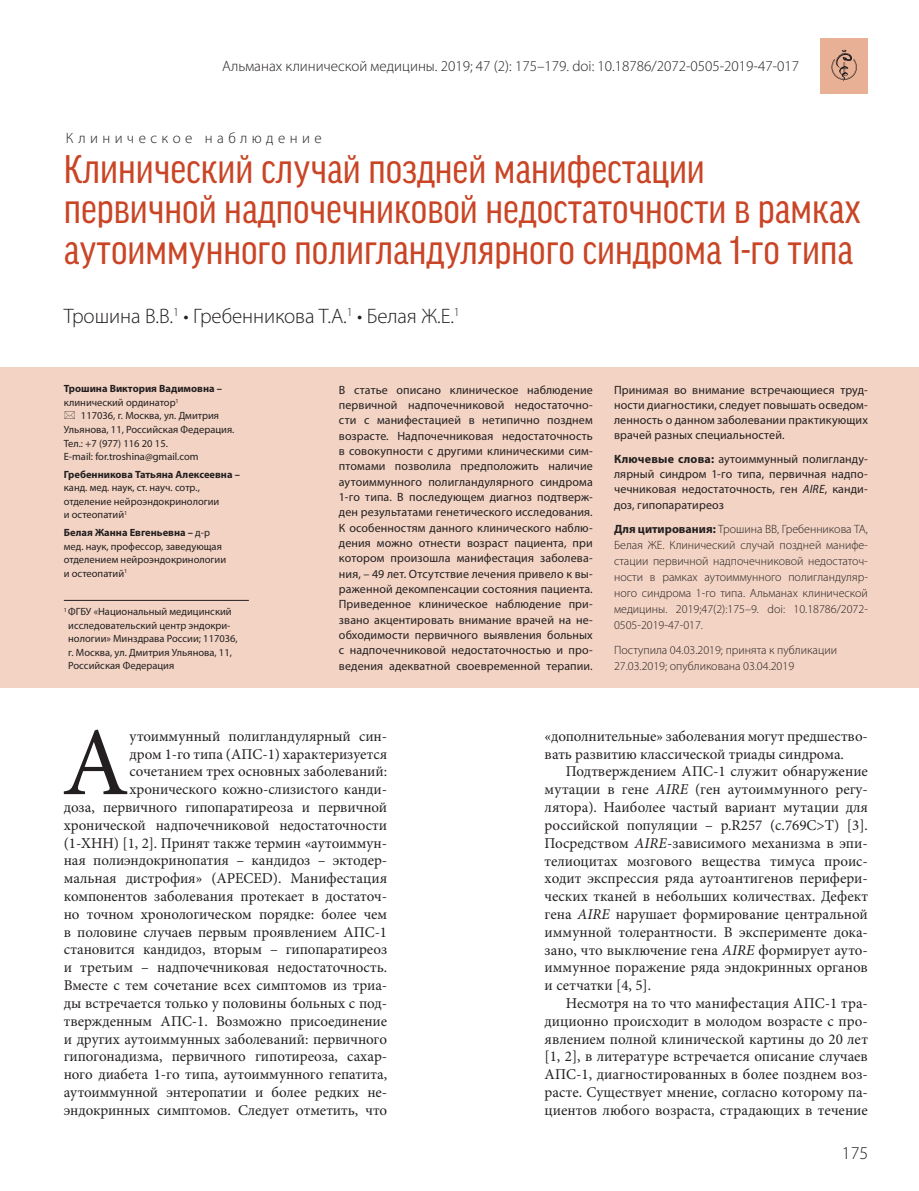
<style>
.page{position:relative;width:919px;height:1191px;background:#fff}
.page>*{position:absolute;margin:0;border:0;box-sizing:border-box;transform-origin:0 0}
.t1{font:97.2px "Minion Pro";color:#231f20}
.t2{font:condensed 42.75px/40.5px "Good Headline Pro";color:#c94525}
.t3{font:300 21px "Myriad Pro";letter-spacing:-.005em;color:#231f20}
.t4{font:300 18px "Myriad Pro";color:#231f20}
.t5{font:15px/17.9px "Minion Pro";letter-spacing:-.005em;color:#231f20;text-align:justify}
.t6{font:300 15px "Myriad Pro";color:#231f20}
.t7{font:300 15px "Myriad Pro";letter-spacing:.295em;color:#231f20}
.t8{font:12px/15.3px "Myriad Pro";letter-spacing:.01em;color:#231f20;text-align:justify}
.t9{font:300 12px/15.9px "Myriad Pro";color:#231f20;text-align:justify}
.t10{font:10.5px/13.5px "Myriad Pro";color:#231f20}
.t11{font:700 10.5px/13.5px "Myriad Pro";color:#231f20}
.s1{font-weight:400}
.s2{font-weight:700}
.s3{font-style:italic}
</style>
<div class="page">
<div style="left:0;top:367px;width:918px;height:320px;background:#f3d4c4"></div>
<hr style="left:64px;top:600px;width:185px;height:1px;background:#231f20">
<div style="left:820px;top:38px;width:47px;height:55px;background:#e8b095"></div>
<svg style="left:831px;top:50px;width:25px;height:32px"></svg>
<p class="t6" style="left:222px;top:57px;width:578px">Альманах клинической медицины. 2019; 47 (2): 175–179. doi: 10.18786/2072-0505-2019-47-017</p>
<p class="t7" style="left:66px;top:129px;width:257px">Клиническое наблюдение</p>
<h2 class="t2" style="left:64px;top:148px;width:798px">Клинический случай поздней манифестации первичной надпочечниковой недостаточности в рамках аутоиммунного полигландулярного синдрома 1-го типа</h2>
<h3 class="t3" style="left:64px;top:303px;width:397px">Трошина В.В.<sup>1</sup> • Гребенникова Т.А.<sup>1</sup> • Белая Ж.Е.<sup>1</sup></h3>
<p class="t11" style="left:64px;top:382px;width:160px">Трошина Виктория Вадимовна – <span class="s1">клинический ординатор</span><sup>1</sup></p>
<p class="t10" style="left:64px;top:409px;width:172px;text-indent:17px">117036, г. Москва, ул. Дмитрия<br>Ульянова, 11, Российская Федерация.<br>Тел.: +7 (977) 116 20 15.<br>E-mail: for.troshina@gmail.com</p>
<p class="t11" style="left:64px;top:467px;width:178px">Гребенникова Татьяна Алексеевна –</p>
<p class="t10" style="left:64px;top:481px;width:157px">канд. мед. наук, ст. науч. сотр., отделение нейроэндокринологии и остеопатий<sup>1</sup></p>
<p class="t10" style="left:64px;top:525px;width:164px"><span class="s2">Белая Жанна Евгеньевна –</span> д-р мед. наук, профессор, заведующая отделением нейроэндокринологии и остеопатий<sup>1</sup></p>
<p class="t10" style="left:68px;top:605px;width:171px;text-indent:-4px"><sup>1</sup> ФГБУ «Национальный медицинский исследовательский центр эндокри&shy;нологии» Минздрава России; 117036, г. Москва, ул. Дмитрия Ульянова, 11, Российская Федерация</p>
<p class="t8" style="left:339px;top:382px;width:255px">В статье описано клиническое наблюдение первичной надпочечниковой недостаточно&shy;сти с манифестацией в нетипично позднем возрасте. Надпочечниковая недостаточность в совокупности с другими клиническими сим&shy;птомами позволила предположить наличие аутоиммунного полигландулярного синдрома 1-го типа. В последующем диагноз подтверж&shy;ден результатами генетического исследования.<br>К особенностям данного клинического наблю&shy;дения можно отнести возраст пациента, при котором произошла манифестация заболева&shy;ния, – 49 лет. Отсутствие лечения привело к вы&shy;раженной декомпенсации состояния пациента.<br>Приведенное клиническое наблюдение при&shy;звано акцентировать внимание врачей на не&shy;обходимости первичного выявления больных с надпочечниковой недостаточностью и про&shy;ведения адекватной своевременной терапии.</p>
<p class="t8" style="left:614px;top:382px;width:255px">Принимая во внимание встречающиеся труд&shy;ности диагностики, следует повышать осведом&shy;ленность о данном заболевании практикующих врачей разных специальностей.</p>
<p class="t8" style="left:614px;top:451px;width:255px"><span class="s2">Ключевые слова:</span> аутоиммунный полигланду&shy;лярный синдром 1-го типа, первичная надпо&shy;чечниковая недостаточность, ген <span class="s3">AIRE</span>, канди&shy;доз, гипопаратиреоз</p>
<p class="t9" style="left:614px;top:521px;width:255px"><span class="s2">Для цитирования:</span> Трошина ВВ, Гребенникова ТА, Белая ЖЕ. Клинический случай поздней манифе&shy;стации первичной надпочечниковой недостаточ&shy;ности в рамках аутоиммунного полигландуляр&shy;ного синдрома 1-го типа. Альманах клинической медицины. 2019;47(2):175–9. doi: 10.18786/2072- 0505-2019-47-017.</p>
<p class="t9" style="left:614px;top:641px;width:224px">Поступила 04.03.2019; принята к публикации<br>27.03.2019; опубликована 03.04.2019</p>
<h1 class="t1" style="left:62px;top:698px;width:69px">А</h1>
<p class="t5" style="left:64px;top:727px;width:325px;text-align:right">утоиммунный полигландулярный син-<br>дром 1-го типа (АПС-1) характеризуется сочетанием трех основных заболеваний: хронического кожно-слизистого канди-<br>доза, первичного гипопаратиреоза и первичной хронической надпочечниковой недостаточности (1-ХНН) [1, 2]. Принят также термин «аутоиммун&shy;ная полиэндокринопатия – кандидоз – эктодер&shy;мальная дистрофия» (APECED). Манифестация компонентов заболевания протекает в достаточ&shy;но точном хронологическом порядке: более чем в половине случаев первым проявлением АПС-1 становится кандидоз, вторым – гипопаратиреоз и третьим – надпочечниковая недостаточность.<br>Вместе с тем сочетание всех симптомов из триа&shy;ды встречается только у половины больных с под&shy;твержденным АПС-1. Возможно присоединение и других аутоиммунных заболеваний: первичного гипогонадизма, первичного гипотиреоза, сахар&shy;ного диабета 1-го типа, аутоиммунного гепатита, аутоиммунной энтеропатии и более редких не&shy;эндокринных симптомов. Следует отметить, что</p>
<p class="t5" style="left:544px;top:727px;width:325px">«дополнительные» заболевания могут предшество&shy;вать развитию классической триады синдрома.</p>
<p class="t5" style="left:544px;top:763px;width:325px;text-indent:21px">Подтверждением АПС-1 служит обнаружение мутации в гене <span class="s3">AIRE</span> (ген аутоиммунного регу&shy;лятора). Наиболее частый вариант мутации для российской популяции – p.R257 (c.769C&gt;T) [3].<br>Посредством <span class="s3">AIRE</span>-зависимого механизма в эпи&shy;телиоцитах мозгового вещества тимуса проис&shy;ходит экспрессия ряда аутоантигенов перифери&shy;ческих тканей в небольших количествах. Дефект гена <span class="s3">AIRE</span> нарушает формирование центральной иммунной толерантности. В эксперименте дока&shy;зано, что выключение гена <span class="s3">AIRE</span> формирует ауто&shy;иммунное поражение ряда эндокринных органов и сетчатки [4, 5].</p>
<p class="t5" style="left:544px;top:994px;width:325px;text-indent:21px">Несмотря на то что манифестация АПС-1 тра&shy;диционно происходит в молодом возрасте с про&shy;явлением полной клинической картины до 20 лет [1, 2], в литературе встречается описание случаев АПС-1, диагностированных в более позднем воз&shy;расте. Существует мнение, согласно которому па&shy;циентов любого возраста, страдающих в течение</p>
<p class="t4" style="left:841px;top:1142px;width:28px">175</p>
</div>
